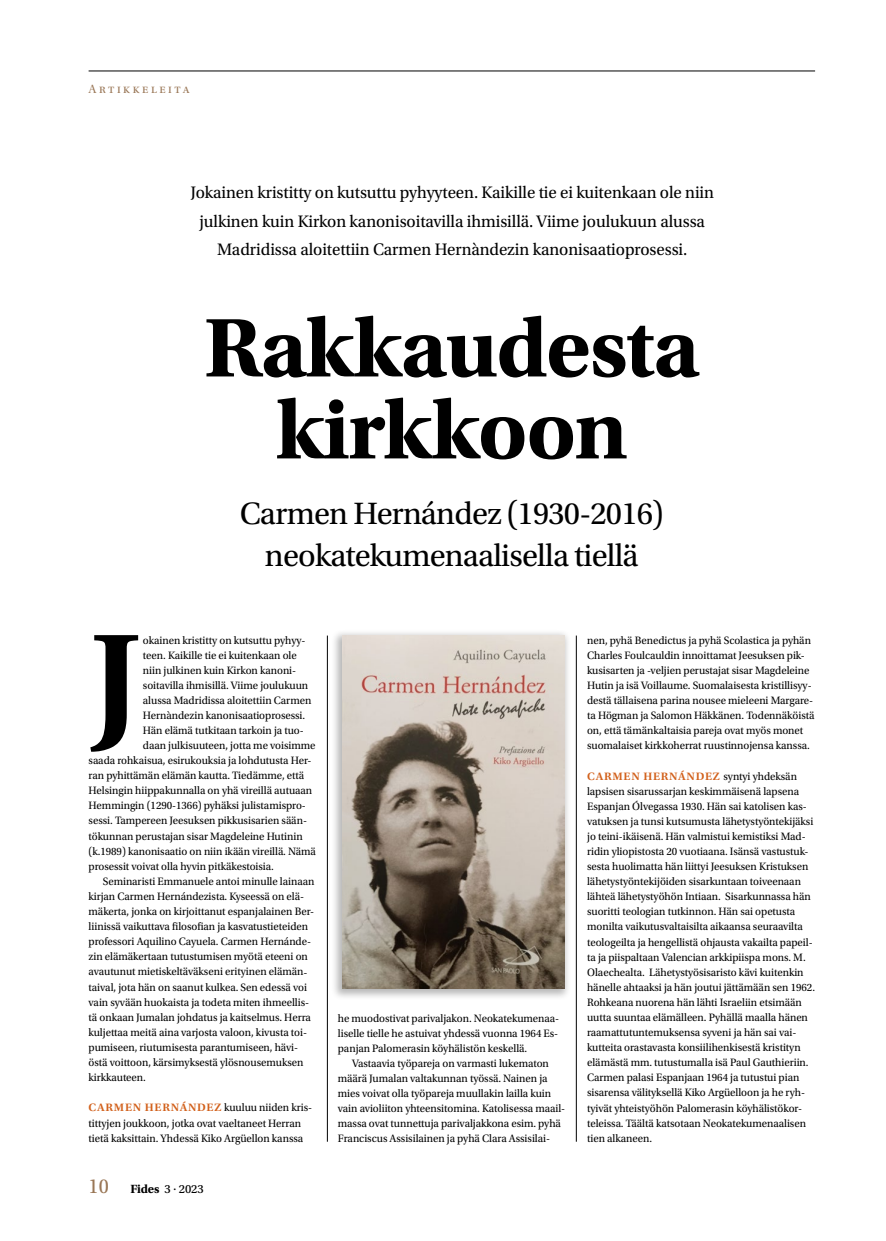
<style>
.page{position:relative;width:886px;height:1241px;background:#fff}
.page>*{position:absolute;margin:0;border:0;box-sizing:border-box;transform-origin:0 0}
.t1{font:600 152.88px "Utopia Std";color:#000}
.t2{font:700 87.5px/81.9px "Utopia Std";letter-spacing:-.02em;color:#000;text-align:center}
.t3{font:32.5px/41.2px "Utopia Std";letter-spacing:-.025em;color:#000;text-align:center}
.t4{font:17.5px/28.8px "Utopia Std";letter-spacing:-.005em;color:#000;text-align:center}
.t5{font:12.5px "Utopia Std Capt";color:#000}
.t6{font:12.5px "Utopia Std Subh";letter-spacing:.2em;color:#997655}
.t7{font:11.25px/15.1px "Utopia Std";letter-spacing:-.005em;color:#000}
.s1{font-weight:600;color:#d2611c}
.s2{font-family:"Utopia Std";font-size:21.25px;color:#997655}
.s3{font-family:"Utopia Std";font-weight:700}
</style>
<div class="page">
<hr style="left:89px;top:71px;width:726px;height:1px;background:#000">
<hr style="left:327px;top:635px;width:1px;height:506px;background:#000">
<hr style="left:576px;top:635px;width:1px;height:506px;background:#000">
<div style="left:330px;top:629px;width:241px;height:371px;background:#000;opacity:.29"></div>
<img style="left:342px;top:635px;width:223px;height:353px">
<p class="t6" style="left:89px;top:83px;width:103px">Artikkeleita</p>
<h3 class="t4" style="left:190px;top:178px;width:525px">Jokainen kristitty on kutsuttu pyhyyteen. Kaikille tie ei kuitenkaan ole niin julkinen kuin Kirkon kanonisoitavilla ihmisillä. Viime joulukuun alussa<br>Madridissa aloitettiin Carmen Hernàndezin kanonisaatioprosessi.</h3>
<h2 class="t2" style="left:204px;top:307px;width:497px">Rakkaudesta kirkkoon</h2>
<h3 class="t3" style="left:240px;top:494px;width:425px">Carmen Hernández (1930-2016) neokatekumenaalisella tiellä</h3>
<h1 class="t1" style="left:89px;top:599px;width:54px">J</h1>
<p class="t7" style="left:143px;top:632px;width:164px">okainen kristitty on kutsuttu pyhyy-</p>
<p class="t7" style="left:143px;top:647px;width:155px">teen. Kaikille tie ei kuitenkaan ole</p>
<p class="t7" style="left:143px;top:662px;width:155px">niin julkinen kuin Kirkon kanoni-</p>
<p class="t7" style="left:143px;top:677px;width:167px">soitavilla ihmisillä. Viime joulukuun</p>
<p class="t7" style="left:143px;top:692px;width:170px">alussa Madridissa aloitettiin Carmen</p>
<p class="t7" style="left:143px;top:707px;width:164px">Hernàndezin kanonisaatioprosessi.</p>
<p class="t7" style="left:143px;top:722px;width:162px">Hän elämä tutkitaan tarkoin ja tuo-</p>
<p class="t7" style="left:143px;top:737px;width:174px">daan julkisuuteen, jotta me voisimme</p>
<p class="t7" style="left:89px;top:752px;width:225px">saada rohkaisua, esirukouksia ja lohdutusta Her-</p>
<p class="t7" style="left:89px;top:768px;width:217px">ran pyhittämän elämän kautta. Tiedämme, että</p>
<p class="t7" style="left:89px;top:783px;width:225px">Helsingin hiippakunnalla on yhä vireillä autuaan</p>
<p class="t7" style="left:89px;top:798px;width:219px">Hemmingin (1290-1366) pyhäksi julistamispro-</p>
<p class="t7" style="left:89px;top:813px;width:220px">sessi. Tampereen Jeesuksen pikkusisarien sään-</p>
<p class="t7" style="left:89px;top:828px;width:216px">tökunnan perustajan sisar Magdeleine Hutinin</p>
<p class="t7" style="left:89px;top:843px;width:229px">(k.1989) kanonisaatio on niin ikään vireillä. Nämä</p>
<p class="t7" style="left:89px;top:858px;width:187px">prosessit voivat olla hyvin pitkäkestoisia.</p>
<p class="t7" style="left:103px;top:873px;width:213px">Seminaristi Emmanuele antoi minulle lainaan</p>
<p class="t7" style="left:89px;top:888px;width:217px">kirjan Carmen Hernándezista. Kyseessä on elä-</p>
<p class="t7" style="left:89px;top:903px;width:227px">mäkerta, jonka on kirjoittanut espanjalainen Ber-</p>
<p class="t7" style="left:89px;top:919px;width:221px">liinissä vaikuttava filosofian ja kasvatustieteiden</p>
<p class="t7" style="left:89px;top:934px;width:224px">professori Aquilino Cayuela. Carmen Hernánde-</p>
<p class="t7" style="left:89px;top:949px;width:221px">zin elämäkertaan tutustumisen myötä eteeni on</p>
<p class="t7" style="left:89px;top:964px;width:220px">avautunut mietiskeltäväkseni erityinen elämän-</p>
<p class="t7" style="left:89px;top:979px;width:220px">taival, jota hän on saanut kulkea. Sen edessä voi</p>
<p class="t7" style="left:89px;top:994px;width:222px">vain syvään huokaista ja todeta miten ihmeellis-</p>
<p class="t7" style="left:89px;top:1009px;width:224px">tä onkaan Jumalan johdatus ja kaitselmus. Herra</p>
<p class="t7" style="left:89px;top:1024px;width:220px">kuljettaa meitä aina varjosta valoon, kivusta toi-</p>
<p class="t7" style="left:89px;top:1039px;width:211px">pumiseen, riutumisesta parantumiseen, hävi-</p>
<p class="t7" style="left:89px;top:1054px;width:216px">östä voittoon, kärsimyksestä ylösnousemuksen</p>
<p class="t7" style="left:89px;top:1070px;width:59px">kirkkauteen.</p>
<p class="t7" style="left:89px;top:1100px;width:225px"><span class="s1">CARMEN HERNÁNDEZ</span> kuuluu niiden kris&shy;tittyjen joukkoon, jotka ovat vaeltaneet Herran tietä kaksittain. Yhdessä Kiko Argüellon kanssa</p>
<p class="t5" style="left:89px;top:1181px;width:117px"><span class="s2">10</span> <span class="s3">Fides</span> 3 . 2023</p>
<p class="t7" style="left:338px;top:1010px;width:223px;text-align:justify">he muodostivat parivaljakon. Neokatekumenaa&shy;liselle tielle he astuivat yhdessä vuonna 1964 Es&shy;panjan Palomerasin köyhälistön keskellä.</p>
<p class="t7" style="left:338px;top:1055px;width:229px;text-indent:14px">Vastaavia työpareja on varmasti lukematon määrä Jumalan valtakunnan työssä. Nainen ja mies voivat olla työpareja muullakin lailla kuin vain avioliiton yhteensitomina. Katolisessa maail&shy;massa ovat tunnettuja parivaljakkona esim. pyhä Franciscus Assisilainen ja pyhä Clara Assisilai-</p>
<p class="t7" style="left:587px;top:632px;width:229px">nen, pyhä Benedictus ja pyhä Scolastica ja pyhän Charles Foulcauldin innoittamat Jeesuksen pik&shy;kusisarten ja -veljien perustajat sisar Magdeleine Hutin ja isä Voillaume. Suomalaisesta kristillisyy&shy;destä tällaisena parina nousee mieleeni Margare&shy;ta Högman ja Salomon Häkkänen. Todennäköistä on, että tämänkaltaisia pareja ovat myös monet suomalaiset kirkkoherrat ruustinnojensa kanssa.</p>
<p class="t7" style="left:587px;top:768px;width:229px"><span class="s1">CARMEN HERNÁNDEZ</span> syntyi yhdeksän lapsisen sisarussarjan keskimmäisenä lapsena Espanjan Ólvegassa 1930. Hän sai katolisen kas&shy;vatuksen ja tunsi kutsumusta lähetystyöntekijäksi jo teini-ikäisenä. Hän valmistui kemistiksi Mad&shy;ridin yliopistosta 20 vuotiaana. Isänsä vastustuk&shy;sesta huolimatta hän liittyi Jeesuksen Kristuksen lähetystyöntekijöiden sisarkuntaan toiveenaan lähteä lähetystyöhön Intiaan. Sisarkunnassa hän suoritti teologian tutkinnon. Hän sai opetusta monilta vaikutusvaltaisilta aikaansa seuraavilta teologeilta ja hengellistä ohjausta vakailta papeil&shy;ta ja piispaltaan Valencian arkkipiispa mons. M.<br>Olaechealta. Lähetystyösisaristo kävi kuitenkin hänelle ahtaaksi ja hän joutui jättämään sen 1962.<br>Rohkeana nuorena hän lähti Israeliin etsimään uutta suuntaa elämälleen. Pyhällä maalla hänen raamattutuntemuksensa syveni ja hän sai vai&shy;kutteita orastavasta konsiilihenkisestä kristityn elämästä mm. tutustumalla isä Paul Gauthieriin.<br>Carmen palasi Espanjaan 1964 ja tutustui pian sisarensa välityksellä Kiko Argüelloon ja he ryh&shy;tyivät yhteistyöhön Palomerasin köyhälistökor&shy;teleissa. Täältä katsotaan Neokatekumenaalisen tien alkaneen.</p>
</div>
